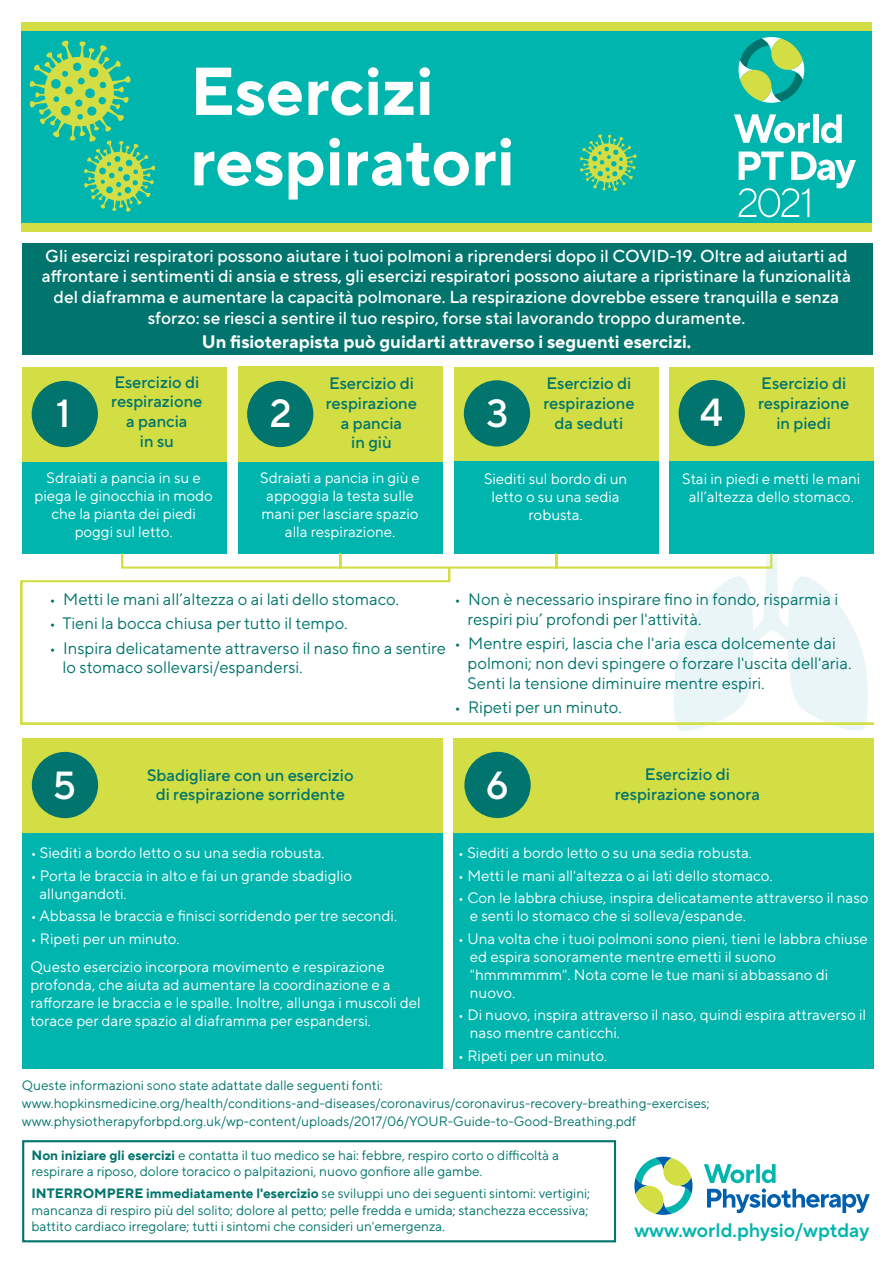
<style>
.page{position:relative;width:893px;height:1263px;background:#fff}
.page>*{position:absolute;margin:0;border:0;box-sizing:border-box;transform-origin:0 0}
.t1{font:700 67.5px/70.5px "TT Norms Pro";color:#fff}
.t2{font:500 39px "TT Norms Pro";color:#fff}
.t3{font:600 19.5px "TT Norms Pro";color:#00b5ae}
.t4{font:700 18px "TT Norms Pro";color:#fff}
.t5{font:500 17.25px/20.7px "TT Norms Pro";color:#fff;text-align:center}
.t6{font:16.5px/19.8px "TT Norms Pro";color:#00746d}
.t7{font:500 16.5px/19.8px "TT Norms Pro";color:#00746d;text-align:center}
.t8{font:15px/18px "TT Norms Pro";color:#fff}
.t9{font:13.5px/16.2px "TT Norms Pro";color:#00746d}
.s1{font-weight:700}
</style>
<div class="page">
<div style="left:22px;top:738px;width:420px;height:97px;background:#d2de43"></div>
<div style="left:22px;top:833px;width:421px;height:235px;background:#00b5ae"></div>
<div style="left:453px;top:832px;width:421px;height:236px;background:#00b5ae"></div>
<div style="left:22px;top:461px;width:204px;height:92px;background:#00b5ae"></div>
<div style="left:22px;top:243px;width:850px;height:112px;background:#00746d"></div>
<div style="left:22px;top:367px;width:204px;height:95px;background:#d2de43"></div>
<div style="left:21px;top:24px;width:851px;height:199px;background:#00b5ae"></div>
<div style="left:21px;top:223px;width:851px;height:9px;background:#d2de43"></div>
<div style="left:21px;top:22px;width:851px;height:9px;background:#d2de43"></div>
<svg style="left:738px;top:37px;width:66px;height:66px"></svg>
<svg style="left:734px;top:114px;width:76px;height:29px"></svg>
<div style="left:813px;top:114px;width:6px;height:29px;background:#fff"></div>
<svg style="left:821px;top:114px;width:21px;height:29px"></svg>
<svg style="left:739px;top:152px;width:117px;height:65px"></svg>
<svg style="left:704px;top:1164px;width:166px;height:49px"></svg>
<svg style="left:634px;top:1157px;width:58px;height:58px"></svg>
<div style="left:22px;top:1140px;width:594px;height:102px;border:2px solid #00746d"></div>
<svg style="left:29px;top:40px;width:127px;height:172px"></svg>
<svg style="left:580px;top:134px;width:57px;height:57px"></svg>
<div style="left:32px;top:381px;width:66px;height:66px;background:#00746d;border-radius:50%"></div>
<div style="left:238px;top:367px;width:204px;height:95px;background:#d2de43"></div>
<div style="left:669px;top:367px;width:204px;height:94px;background:#d2de43"></div>
<div style="left:238px;top:462px;width:204px;height:91px;background:#00b5ae"></div>
<div style="left:247px;top:381px;width:66px;height:66px;background:#00746d;border-radius:50%"></div>
<div style="left:669px;top:461px;width:204px;height:92px;background:#00b5ae"></div>
<div style="left:32px;top:752px;width:66px;height:66px;background:#00746d;border-radius:50%"></div>
<div style="left:454px;top:367px;width:205px;height:94px;background:#d2de43"></div>
<div style="left:454px;top:461px;width:205px;height:92px;background:#00b5ae"></div>
<div style="left:464px;top:380px;width:66px;height:66px;background:#00746d;border-radius:50%"></div>
<div style="left:679px;top:380px;width:66px;height:66px;background:#00746d;border-radius:50%"></div>
<div style="left:453px;top:738px;width:420px;height:94px;background:#d2de43"></div>
<div style="left:464px;top:752px;width:67px;height:66px;background:#00746d;border-radius:50%"></div>
<svg style="left:120px;top:527px;width:748px;height:204px"></svg>
<svg style="left:20px;top:565px;width:854px;height:161px"></svg>
<h1 class="t1" style="left:190px;top:51px;width:326px">Esercizi respiratori</h1>
<p class="t5" style="left:42px;top:244px;width:811px">Gli esercizi respiratori possono aiutare i tuoi polmoni a riprendersi dopo il COVID-19. Oltre ad aiutarti ad affrontare i sentimenti di ansia e stress, gli esercizi respiratori possono aiutare a ripristinare la funzionalità del diaframma e aumentare la capacità polmonare. La respirazione dovrebbe essere tranquilla e senza sforzo: se riesci a sentire il tuo respiro, forse stai lavorando troppo duramente.</p>
<p class="t4" style="left:202px;top:329px;width:491px">Un fisioterapista può guidarti attraverso i seguenti esercizi.</p>
<h2 class="t2" style="left:56px;top:385px;width:16px">1</h2>
<p class="t7" style="left:111px;top:371px;width:93px">Esercizio di respirazione a pancia<br>in su</p>
<p class="t8" style="left:35px;top:468px;width:180px;text-align:center">Sdraiati a pancia in su e piega le ginocchia in modo che la pianta dei piedi poggi sul letto.</p>
<h2 class="t2" style="left:270px;top:385px;width:23px">2</h2>
<p class="t7" style="left:326px;top:372px;width:93px">Esercizio di respirazione a pancia<br>in giù</p>
<p class="t8" style="left:260px;top:467px;width:161px;text-align:center">Sdraiati a pancia in giù e appoggia la testa sulle mani per lasciare spazio alla respirazione.</p>
<h2 class="t2" style="left:486px;top:384px;width:24px">3</h2>
<p class="t7" style="left:543px;top:372px;width:93px">Esercizio di respirazione da seduti</p>
<p class="t8" style="left:484px;top:468px;width:145px;text-align:center">Siediti sul bordo di un letto o su una sedia robusta.</p>
<h2 class="t2" style="left:700px;top:384px;width:25px">4</h2>
<p class="t7" style="left:758px;top:372px;width:93px">Esercizio di respirazione in piedi</p>
<p class="t8" style="left:682px;top:469px;width:180px;text-align:center">Stai in piedi e metti le mani all’altezza dello stomaco.</p>
<p class="t6" style="left:49px;top:588px;width:351px">• Metti le mani all’altezza o ai lati dello stomaco.</p>
<p class="t6" style="left:49px;top:612px;width:300px">• Tieni la bocca chiusa per tutto il tempo.</p>
<p class="t6" style="left:63px;top:637px;width:385px;text-indent:-13px">• Inspira delicatamente attraverso il naso fino a sentire lo stomaco sollevarsi/espandersi.</p>
<p class="t6" style="left:468px;top:588px;width:372px;text-indent:-13px">• Non è necessario inspirare fino in fondo, risparmia i respiri piu’ profondi per l'attività.</p>
<p class="t6" style="left:468px;top:632px;width:385px;text-indent:-13px">• Mentre espiri, lascia che l'aria esca dolcemente dai polmoni; non devi spingere o forzare l'uscita dell'aria.<br>Senti la tensione diminuire mentre espiri.</p>
<p class="t6" style="left:454px;top:696px;width:169px">• Ripeti per un minuto.</p>
<h2 class="t2" style="left:53px;top:757px;width:25px">5</h2>
<p class="t7" style="left:147px;top:763px;width:208px">Sbadigliare con un esercizio di respirazione sorridente</p>
<p class="t8" style="left:30px;top:843px;width:296px">• Siediti a bordo letto o su una sedia robusta.</p>
<p class="t8" style="left:39px;top:865px;width:314px;text-indent:-9px">• Porta le braccia in alto e fai un grande sbadiglio allungandoti.</p>
<p class="t8" style="left:30px;top:906px;width:368px">• Abbassa le braccia e finisci sorridendo per tre secondi.</p>
<p class="t8" style="left:30px;top:923px;width:356px;line-height:28.5px">• Ripeti per un minuto.<br>Questo esercizio incorpora movimento e respirazione</p>
<p class="t8" style="left:30px;top:975px;width:392px">profonda, che aiuta ad aumentare la coordinazione e a rafforzare le braccia e le spalle. Inoltre, allunga i muscoli del torace per dare spazio al diaframma per espandersi.</p>
<h2 class="t2" style="left:486px;top:757px;width:25px">6</h2>
<p class="t7" style="left:615px;top:763px;width:147px">Esercizio di respirazione sonora</p>
<p class="t8" style="left:458px;top:843px;width:296px">• Siediti a bordo letto o su una sedia robusta.</p>
<p class="t8" style="left:458px;top:865px;width:316px">• Metti le mani all'altezza o ai lati dello stomaco.</p>
<p class="t8" style="left:470px;top:888px;width:400px;text-indent:-12px">• Con le labbra chiuse, inspira delicatamente attraverso il naso e senti lo stomaco che si solleva/espande.</p>
<p class="t8" style="left:470px;top:928px;width:399px;text-indent:-12px">• Una volta che i tuoi polmoni sono pieni, tieni le labbra chiuse ed espira sonoramente mentre emetti il suono "hmmmmmm". Nota come le tue mani si abbassano di nuovo.</p>
<p class="t8" style="left:470px;top:1005px;width:398px;text-indent:-12px">• Di nuovo, inspira attraverso il naso, quindi espira attraverso il naso mentre canticchi.</p>
<p class="t8" style="left:458px;top:1045px;width:151px">• Ripeti per un minuto.</p>
<p class="t9" style="left:22px;top:1075px;width:689px;line-height:18px">Queste informazioni sono state adattate dalle seguenti fonti: www.hopkinsmedicine.org/health/conditions-and-diseases/coronavirus/coronavirus-recovery-breathing-exercises; www.physiotherapyforbpd.org.uk/wp-content/uploads/2017/06/YOUR-Guide-to-Good-Breathing.pdf</p>
<p class="t9" style="left:31px;top:1146px;width:529px"><span class="s1">Non iniziare gli esercizi</span> e contatta il tuo medico se hai: febbre, respiro corto o difficoltà a respirare a riposo, dolore toracico o palpitazioni, nuovo gonfiore alle gambe.</p>
<p class="t9" style="left:31px;top:1184px;width:560px"><span class="s1">INTERROMPERE immediatamente l'esercizio</span> se sviluppi uno dei seguenti sintomi: vertigini; mancanza di respiro più del solito; dolore al petto; pelle fredda e umida; stanchezza eccessiva; battito cardiaco irregolare; tutti i sintomi che consideri un'emergenza.</p>
<h3 class="t3" style="left:634px;top:1216px;width:236px">www.world.physio/wptday</h3>
</div>
